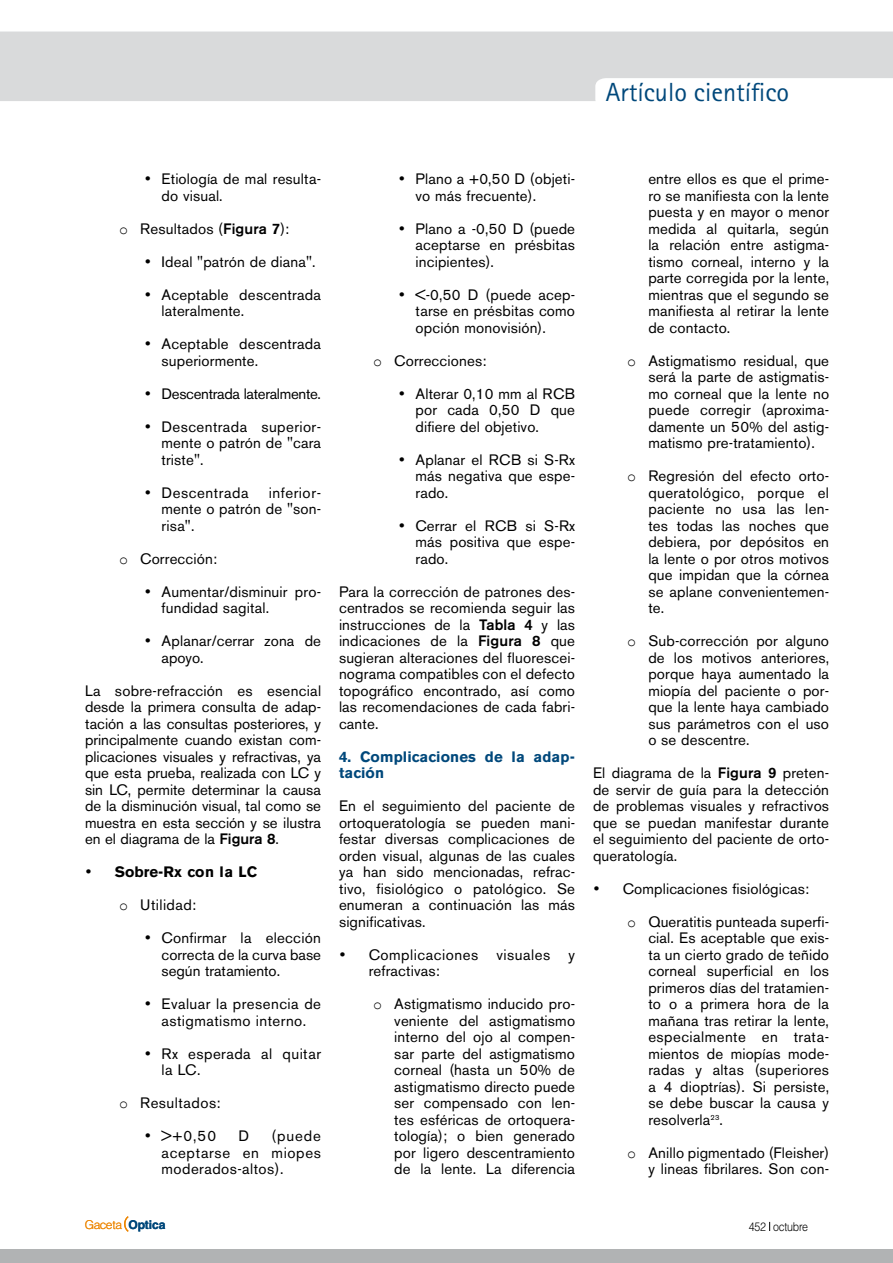
<style>
.page{position:relative;width:893px;height:1263px;background:#fff}
.page>*{position:absolute;margin:0;border:0;box-sizing:border-box;transform-origin:0 0}
.t1{font:26.25px "Rotis Sans Serif";color:#00487b}
.t2{font:15px/16.5px "Akzidenz Grotesk BE";letter-spacing:.01em;color:#000;text-align:justify}
.t3{font:15px/16.5px "Akzidenz Grotesk BE";letter-spacing:.03em;color:#000;text-align:center}
.t4{font:15px/16.5px "Akzidenz Grotesk BE";letter-spacing:.035em;color:#000}
.t5{font:700 15px/16.5px "Akzidenz Grotesk BE";letter-spacing:.01em;color:#00487b}
.t6{font:15px "Akzidenz Grotesk BE";letter-spacing:-.02em;color:#000}
.t7{font:700 15px "Akzidenz Grotesk BE";color:#000}
.t8{font:300 12.15px "Helvetica LT Std";letter-spacing:-.05em;color:#ed8500}
.t9{font:300 12.15px "Helvetica LT Std";letter-spacing:-.025em;color:#000;scale:.88 1}
.s1{font-family:"Courier New"}
.s2{font-weight:500}
.s3{font-family:"Helvetica";font-weight:700;color:#00487b}
.s4{font-weight:900;color:#fff}
</style>
<div class="page">
<div style="left:0;top:1249px;width:893px;height:14px;background:#b1b3b4"></div>
<div style="left:0;top:32px;width:893px;height:69px;background:#d9dadb"></div>
<svg style="left:595px;top:78px;width:298px;height:23px"></svg>
<svg style="left:124px;top:1216px;width:5px;height:16px"></svg>
<h1 class="t1" style="left:606px;top:77px;width:185px">Artículo científico</h1>
<p class="t2" style="left:162px;top:171px;width:161px;text-indent:-17px">• Etiología de mal resulta&shy;do visual.</p>
<p class="t2" style="left:119px;top:220px;width:172px"><span class="s1">o</span> Resultados (<span class="s2">Figura 7</span>):</p>
<p class="t2" style="left:145px;top:253px;width:173px">• Ideal "patrón de diana".</p>
<p class="t2" style="left:162px;top:286px;width:161px;text-indent:-17px">• Aceptable descentrada lateralmente.</p>
<p class="t2" style="left:162px;top:336px;width:161px;text-indent:-17px">• Aceptable descentrada superiormente.</p>
<p class="t6" style="left:145px;top:385px;width:178px">• Descentrada lateralmente.</p>
<p class="t2" style="left:162px;top:418px;width:161px;text-indent:-17px">• Descentrada superior&shy;mente o patrón de "cara triste".</p>
<p class="t4" style="left:145px;top:484px;width:106px">• Descentrada</p>
<p class="t2" style="left:162px;top:484px;width:161px;text-indent:107px">inferior&shy;mente o patrón de "son&shy;risa".</p>
<p class="t2" style="left:119px;top:550px;width:100px"><span class="s1">o</span> Corrección:</p>
<p class="t2" style="left:162px;top:583px;width:161px;text-indent:-17px">• Aumentar/disminuir pro&shy;fundidad sagital.</p>
<p class="t2" style="left:162px;top:633px;width:161px;text-indent:-17px">• Aplanar/cerrar zona de apoyo.</p>
<p class="t2" style="left:85px;top:682px;width:238px">La sobre-refracción es esencial desde la primera consulta de adap&shy;tación a las consultas posteriores, y principalmente cuando existan com&shy;plicaciones visuales y refractivas, ya que esta prueba, realizada con LC y sin LC, permite determinar la causa de la disminución visual, tal como se muestra en esta sección y se ilustra en el diagrama de la <span class="s2">Figura 8</span>.</p>
<p class="t7" style="left:85px;top:863px;width:174px">• Sobre-Rx con la LC</p>
<p class="t3" style="left:119px;top:897px;width:79px"><span class="s1">o</span> Utilidad:</p>
<p class="t2" style="left:162px;top:930px;width:161px;text-indent:-17px">• Confirmar la elección correcta de la curva base según tratamiento.</p>
<p class="t3" style="left:145px;top:996px;width:178px">• Evaluar la presencia de astigmatismo interno.</p>
<p class="t3" style="left:162px;top:1045px;width:161px;text-align:left;text-indent:-17px">• Rx esperada al quitar la LC.</p>
<p class="t3" style="left:119px;top:1095px;width:103px"><span class="s1">o</span> Resultados:</p>
<p class="t2" style="left:145px;top:1128px;width:73px">• &gt;+0,50</p>
<p class="t2" style="left:238px;top:1128px;width:12px">D</p>
<p class="t2" style="left:162px;top:1128px;width:161px;text-indent:110px">(puede aceptarse en miopes moderados-altos).</p>
<p class="t2" style="left:416px;top:171px;width:161px;text-indent:-17px">• Plano a +0,50 D (objeti&shy;vo más frecuente).</p>
<p class="t2" style="left:416px;top:220px;width:161px;text-indent:-17px">• Plano a -0,50 D (puede aceptarse en présbitas incipientes).</p>
<p class="t2" style="left:416px;top:286px;width:161px;text-indent:-17px">• &lt;-0,50 D (puede acep&shy;tarse en présbitas como opción monovisión).</p>
<p class="t2" style="left:373px;top:352px;width:115px"><span class="s1">o</span> Correcciones:</p>
<p class="t2" style="left:416px;top:385px;width:161px;text-indent:-17px">• Alterar 0,10 mm al RCB por cada 0,50 D que difiere del objetivo.</p>
<p class="t2" style="left:416px;top:451px;width:161px;text-indent:-17px">• Aplanar el RCB si S-Rx más negativa que espe&shy;rado.</p>
<p class="t2" style="left:416px;top:517px;width:161px;text-indent:-17px">• Cerrar el RCB si S-Rx más positiva que espe&shy;rado.</p>
<p class="t2" style="left:339px;top:583px;width:238px">Para la corrección de patrones des&shy;centrados se recomienda seguir las instrucciones de la <span class="s2">Tabla 4</span> y las indicaciones de la <span class="s2">Figura 8</span> que sugieran alteraciones del fluorescei&shy;nograma compatibles con el defecto topográfico encontrado, así como las recomendaciones de cada fabri&shy;cante.</p>
<p class="t5" style="left:339px;top:748px;width:238px">4. Complicaciones de la adap&shy;tación</p>
<p class="t2" style="left:339px;top:798px;width:238px">En el seguimiento del paciente de ortoqueratología se pueden mani&shy;festar diversas complicaciones de orden visual, algunas de las cuales ya han sido mencionadas, refrac&shy;tivo, fisiológico o patológico. Se enumeran a continuación las más significativas.</p>
<p class="t4" style="left:369px;top:946px;width:208px;text-indent:-30px">• Complicaciones visuales y refractivas:</p>
<p class="t2" style="left:394px;top:996px;width:182px;text-indent:-21px"><span class="s1">o</span> Astigmatismo inducido pro&shy;veniente del astigmatismo interno del ojo al compen&shy;sar parte del astigmatismo corneal (hasta un 50% de astigmatismo directo puede ser compensado con len&shy;tes esféricas de ortoquera&shy;tología); o bien generado por ligero descentramiento de la lente. La diferencia</p>
<p class="t2" style="left:648px;top:171px;width:182px">entre ellos es que el prime&shy;ro se manifiesta con la lente puesta y en mayor o menor medida al quitarla, según la relación entre astigma&shy;tismo corneal, interno y la parte corregida por la lente, mientras que el segundo se manifiesta al retirar la lente de contacto.</p>
<p class="t2" style="left:648px;top:352px;width:182px;text-indent:-21px"><span class="s1">o</span> Astigmatismo residual, que será la parte de astigmatis&shy;mo corneal que la lente no puede corregir (aproxima&shy;damente un 50% del astig&shy;matismo pre-tratamiento).</p>
<p class="t2" style="left:648px;top:468px;width:182px;text-indent:-21px"><span class="s1">o</span> Regresión del efecto orto&shy;queratológico, porque el paciente no usa las len&shy;tes todas las noches que debiera, por depósitos en la lente o por otros motivos que impidan que la córnea se aplane convenientemen&shy;te.</p>
<p class="t2" style="left:648px;top:633px;width:182px;text-indent:-21px"><span class="s1">o</span> Sub-corrección por alguno de los motivos anteriores, porque haya aumentado la miopía del paciente o por&shy;que la lente haya cambiado sus parámetros con el uso o se descentre.</p>
<p class="t2" style="left:593px;top:765px;width:238px">El diagrama de la <span class="s2">Figura 9</span> preten&shy;de servir de guía para la detección de problemas visuales y refractivos que se puedan manifestar durante el seguimiento del paciente de orto&shy;queratología.</p>
<p class="t2" style="left:593px;top:880px;width:218px">• Complicaciones fisiológicas:</p>
<p class="t2" style="left:648px;top:913px;width:182px;text-indent:-21px"><span class="s1">o</span> Queratitis punteada superfi&shy;cial. Es aceptable que exis&shy;ta un cierto grado de teñido corneal superficial en los primeros días del tratamien&shy;to o a primera hora de la mañana tras retirar la lente, especialmente en trata&shy;mientos de miopías mode&shy;radas y altas (superiores a 4 dioptrías). Si persiste, se debe buscar la causa y resolverla<sup>23</sup>.</p>
<p class="t2" style="left:627px;top:1144px;width:204px;text-align:right"><span class="s1">o</span> Anillo pigmentado (Fleisher) y lineas fibrilares. Son con-</p>
<p class="t8" style="left:85px;top:1217px;width:82px">Gaceta <span class="s3">Optica</span></p>
<p class="t9" style="left:749px;top:1219px;width:93px">452 octubre <span class="s4">37</span></p>
</div>
